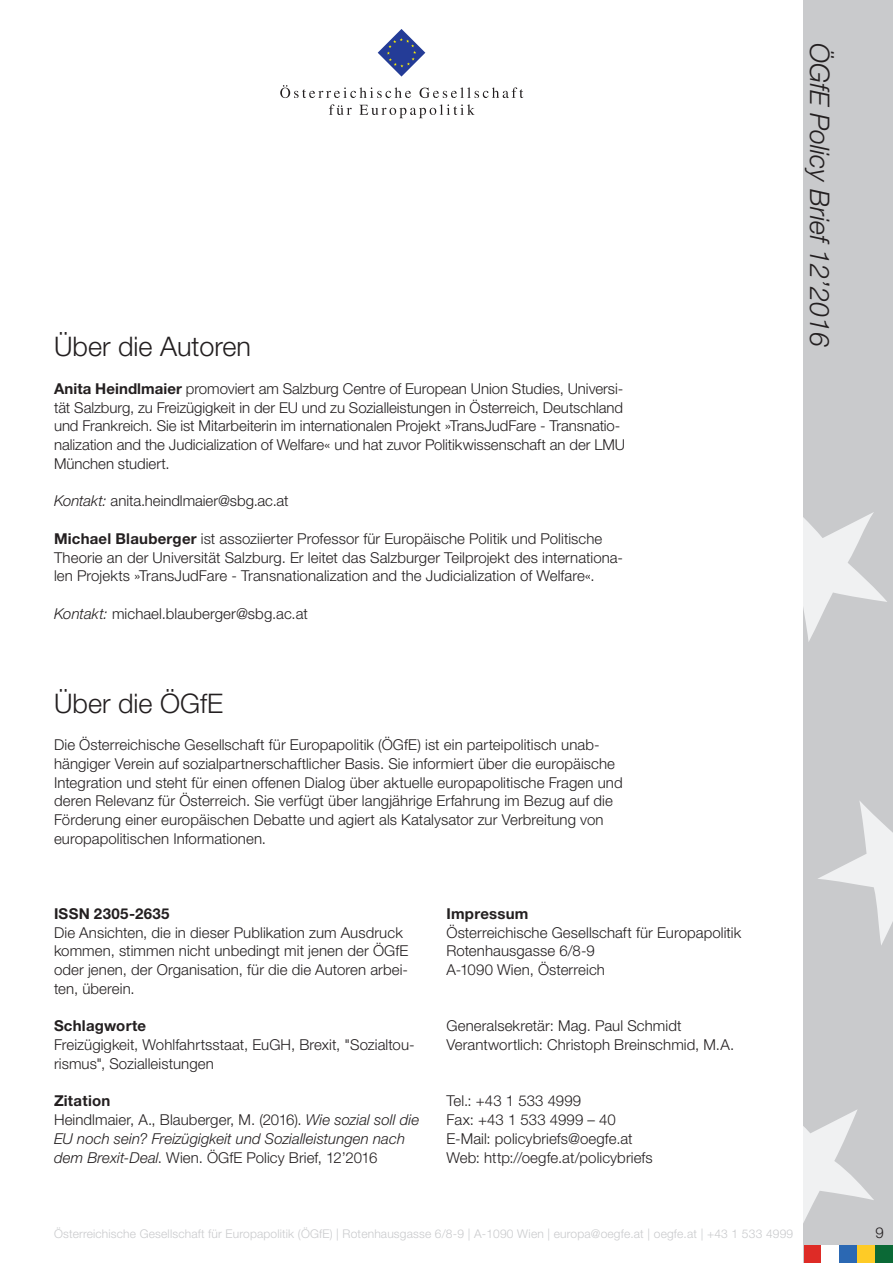
<style>
.page{position:relative;width:893px;height:1263px;background:#fff}
.page>*{position:absolute;margin:0;border:0;box-sizing:border-box;transform-origin:0 0}
.Untertitel{font:300 27px "Helvetica Neue LT Std";color:#231f20}
.t1{font:italic 300 27px "Helvetica Neue LT Std";color:#231f20}
.Standard_Paragraph{font:300 15px/18.8px "Helvetica Neue LT Std";letter-spacing:.005em;color:#231f20}
.Standard_Paragraph-2{font:italic 300 15px/18.8px "Helvetica Neue LT Std";letter-spacing:.005em;color:#231f20}
.Standard_Paragraph-3{font:700 15px "Helvetica Neue LT Std";letter-spacing:.015em;color:#231f20}
.t2{font:300 12px "Helvetica Neue LT Std";letter-spacing:.015em;color:#c9cacc}
.s1{font-weight:700}
.s2{font-style:italic}
.s3{font-style:normal}
</style>
<div class="page">
<div style="left:804px;top:0;width:89px;height:1263px;background:#c9cacc"></div>
<svg style="left:804px;top:512px;width:83px;height:130px"></svg>
<svg style="left:818px;top:801px;width:75px;height:144px"></svg>
<svg style="left:804px;top:1110px;width:70px;height:111px"></svg>
<svg style="left:378px;top:29px;width:47px;height:48px"></svg>
<svg style="left:280px;top:85px;width:131px;height:13px"></svg>
<svg style="left:420px;top:87px;width:103px;height:11px"></svg>
<svg style="left:329px;top:104px;width:23px;height:11px"></svg>
<svg style="left:359px;top:104px;width:116px;height:14px"></svg>
<div style="left:857px;top:1245px;width:18px;height:18px;background:#fecb26"></div>
<div style="left:839px;top:1245px;width:18px;height:18px;background:#2b68b3"></div>
<div style="left:804px;top:1245px;width:17px;height:18px;background:#de2b26"></div>
<div style="left:875px;top:1245px;width:18px;height:18px;background:#0b6936"></div>
<div style="left:821px;top:1245px;width:18px;height:18px;background:#fff"></div>
<p class="Untertitel" style="left:54px;top:330px;width:199px">Über die Autoren</p>
<p class="Standard_Paragraph" style="left:54px;top:379px;width:573px"><span class="s1">Anita Heindlmaier</span> promoviert am Salzburg Centre of European Union Studies, Universi&shy;tät Salzburg, zu Freizügigkeit in der EU und zu Sozialleistungen in Österreich, Deutschland und Frankreich. Sie ist Mitarbeiterin im internationalen Projekt »TransJudFare - Transnatio&shy;nalization and the Judicialization of Welfare« und hat zuvor Politikwissenschaft an der LMU München studiert.</p>
<p class="Standard_Paragraph" style="left:54px;top:491px;width:236px"><span class="s2">Kontakt:</span> anita.heindlmaier@sbg.ac.at</p>
<p class="Standard_Paragraph" style="left:54px;top:529px;width:571px"><span class="s1">Michael Blauberger</span> ist assoziierter Professor für Europäische Politik und Politische<br>Theorie an der Universität Salzburg. Er leitet das Salzburger Teilprojekt des internationa&shy;len Projekts »TransJudFare - Transnationalization and the Judicialization of Welfare«.</p>
<p class="Standard_Paragraph" style="left:54px;top:604px;width:255px"><span class="s2">Kontakt:</span> michael.blauberger@sbg.ac.at</p>
<p class="Untertitel" style="left:54px;top:686px;width:171px">Über die ÖGfE</p>
<p class="Standard_Paragraph" style="left:54px;top:735px;width:570px">Die Österreichische Gesellschaft für Europapolitik (ÖGfE) ist ein parteipolitisch unab&shy;hängiger Verein auf sozialpartnerschaftlicher Basis. Sie informiert über die europäische Integration und steht für einen offenen Dialog über aktuelle europapolitische Fragen und deren Relevanz für Österreich. Sie verfügt über langjährige Erfahrung im Bezug auf die Förderung einer europäischen Debatte und agiert als Katalysator zur Verbreitung von europapolitischen Informationen.</p>
<p class="Standard_Paragraph-3" style="left:54px;top:904px;width:117px">ISSN 2305-2635</p>
<p class="Standard_Paragraph" style="left:54px;top:922px;width:356px">Die Ansichten, die in dieser Publikation zum Ausdruck kommen, stimmen nicht unbedingt mit jenen der ÖGfE oder jenen, der Organisation, für die die Autoren arbei&shy;ten, überein.</p>
<p class="Standard_Paragraph-3" style="left:54px;top:1017px;width:94px">Schlagworte</p>
<p class="Standard_Paragraph" style="left:54px;top:1035px;width:362px">Freizügigkeit, Wohlfahrtsstaat, EuGH, Brexit, "Sozialtou&shy;rismus", Sozialleistungen</p>
<p class="Standard_Paragraph-3" style="left:54px;top:1092px;width:58px">Zitation</p>
<p class="Standard_Paragraph-2" style="left:54px;top:1110px;width:367px"><span class="s3">Heindlmaier, A., Blauberger, M. (2016).</span> Wie sozial soll die<br>EU noch sein? Freizügigkeit und Sozialleistungen nach dem Brexit-Deal<span class="s3">. Wien. ÖGfE Policy Brief, 12’2016</span></p>
<p class="Standard_Paragraph-3" style="left:446px;top:904px;width:84px">Impressum</p>
<p class="Standard_Paragraph" style="left:446px;top:922px;width:296px">Österreichische Gesellschaft für Europapolitik</p>
<p class="Standard_Paragraph" style="left:446px;top:941px;width:150px">Rotenhausgasse 6/8-9</p>
<p class="Standard_Paragraph" style="left:446px;top:960px;width:160px">A-1090 Wien, Österreich</p>
<p class="Standard_Paragraph" style="left:446px;top:1016px;width:237px">Generalsekretär: Mag. Paul Schmidt</p>
<p class="Standard_Paragraph" style="left:446px;top:1035px;width:289px">Verantwortlich: Christoph Breinschmid, M.A.</p>
<p class="Standard_Paragraph" style="left:446px;top:1091px;width:136px">Tel.: +43 1 533 4999</p>
<p class="Standard_Paragraph" style="left:446px;top:1110px;width:171px">Fax: +43 1 533 4999 – 40</p>
<p class="Standard_Paragraph" style="left:446px;top:1129px;width:188px">E-Mail: policybriefs@oegfe.at</p>
<p class="Standard_Paragraph" style="left:446px;top:1147px;width:208px">Web: http://oegfe.at/policybriefs</p>
<h1 class="t1" style="left:836px;top:43px;width:305px;rotate:90deg">ÖGfE Policy Brief 12’2016</h1>
<p class="t2" style="left:54px;top:1226px;width:741px">Österreichische Gesellschaft für Europapolitik (ÖGfE) | Rotenhausgasse 6/8-9 | A-1090 Wien | europa@oegfe.at | oegfe.at | +43 1 533 4999</p>
<p class="Standard_Paragraph" style="left:875px;top:1222px;width:10px">9</p>
</div>
